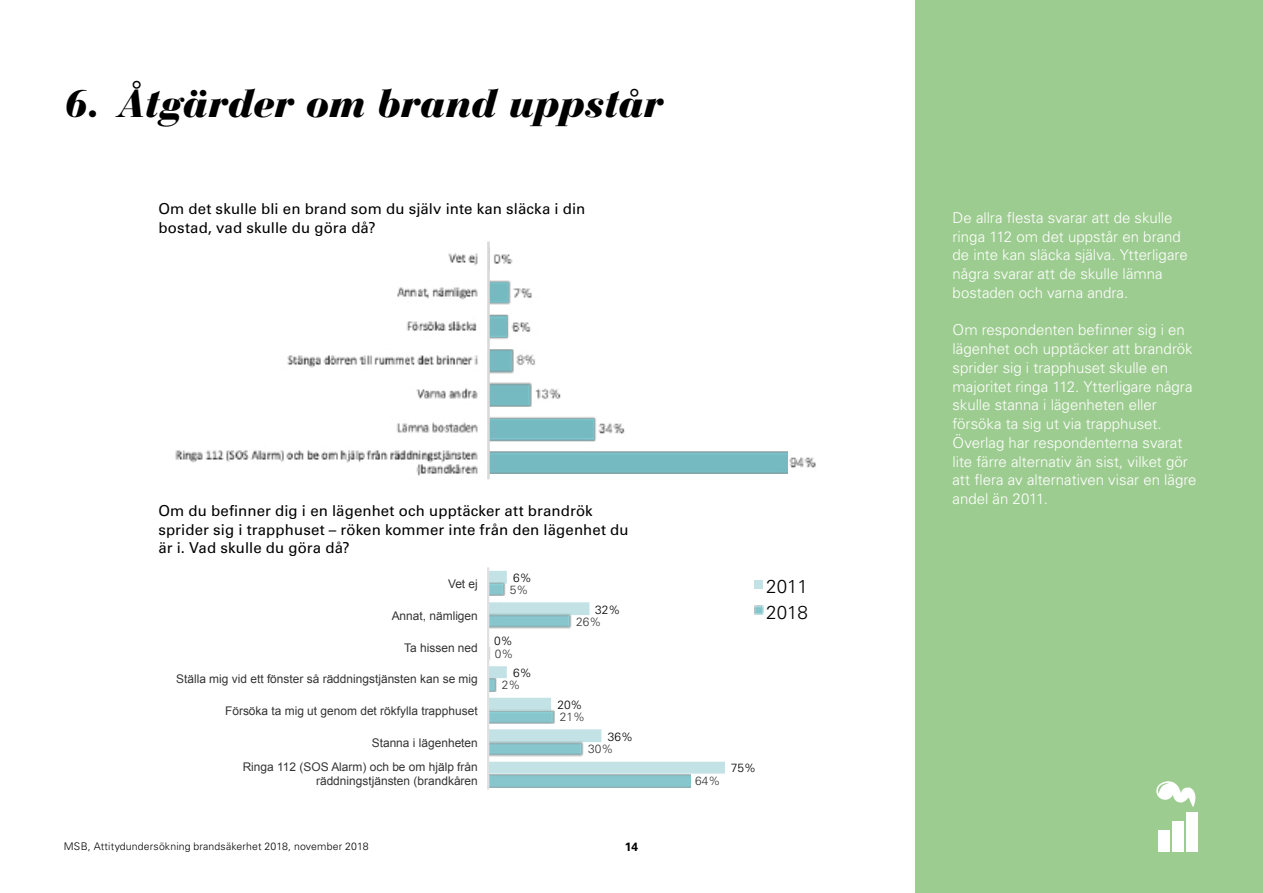
<style>
.page{position:relative;width:1263px;height:893px;background:#fff}
.page>*{position:absolute;margin:0;border:0;box-sizing:border-box;transform-origin:0 0}
.t1{font:italic 900 39px "Bauer Bodoni Std";letter-spacing:-.015em;color:#000}
.t2{font:300 18.75px/25.3px "Univers LT Std";color:#000}
.t3{font:300 15px/18.8px "Univers LT Std";color:#fff}
.t4{font:15px/18.8px "Univers LT Std";letter-spacing:.005em;color:#000}
.t5{font:12px/13.6px "Arial";color:rgb(0 0 0/.8);text-align:right}
.t6{font:300 12px "Univers LT Std";color:rgb(0 0 0/.8)}
.t7{font:300 12px "Univers LT Std";color:#000}
.t8{font:700 12px "Univers LT Std";color:#000}
.t9{font:300 10.5px "Univers LT Std";letter-spacing:.015em;color:#000}
</style>
<div class="page">
<div style="left:915px;top:0;width:348px;height:893px;background:#9dcc90"></div>
<div style="left:1158px;top:830px;width:12px;height:21px;background:#fff"></div>
<div style="left:1172px;top:821px;width:12px;height:30px;background:#fff"></div>
<div style="left:1186px;top:812px;width:12px;height:39px;background:#fff"></div>
<svg style="left:1156px;top:781px;width:40px;height:26px"></svg>
<hr style="left:487px;top:242px;width:3px;height:237px;background:#d9d9d9">
<img style="left:783px;top:451px;width:33px;height:23px">
<img style="left:591px;top:417px;width:34px;height:25px">
<img style="left:527px;top:383px;width:34px;height:24px">
<img style="left:509px;top:349px;width:27px;height:25px">
<img style="left:504px;top:315px;width:28px;height:25px">
<img style="left:506px;top:281px;width:26px;height:24px">
<img style="left:448px;top:250px;width:72px;height:19px">
<img style="left:175px;top:450px;width:303px;height:13px">
<img style="left:410px;top:458px;width:68px;height:18px">
<img style="left:396px;top:422px;width:82px;height:11px">
<img style="left:416px;top:388px;width:62px;height:11px">
<img style="left:287px;top:355px;width:191px;height:13px">
<img style="left:406px;top:321px;width:71px;height:10px">
<img style="left:397px;top:287px;width:81px;height:13px">
<svg style="left:489px;top:571px;width:236px;height:203px"></svg>
<hr style="left:487px;top:567px;width:2px;height:223px;background:#e0e0e0">
<div style="left:754px;top:580px;width:8px;height:8px;background:#c2e2e5"></div>
<svg style="left:754px;top:605px;width:9px;height:9px"></svg>
<h1 class="t1" style="left:64px;top:80px;width:601px">6. Åtgärder om brand uppstår</h1>
<p class="t4" style="left:158px;top:199px;width:428px">Om det skulle bli en brand som du själv inte kan släcka i din bostad, vad skulle du göra då?</p>
<p class="t4" style="left:158px;top:501px;width:472px">Om du befinner dig i en lägenhet och upptäcker att brandrök sprider sig i trapphuset – röken kommer inte från den lägenhet du är i. Vad skulle du göra då?</p>
<p class="t7" style="left:513px;top:570px;width:20px">6%</p>
<p class="t5" style="left:448px;top:577px;width:31px">Vet ej</p>
<p class="t2" style="left:766px;top:574px;width:43px">2011<br>2018</p>
<p class="t6" style="left:510px;top:583px;width:20px">5%</p>
<p class="t7" style="left:595px;top:602px;width:27px">32%</p>
<p class="t5" style="left:392px;top:609px;width:88px">Annat, nämligen</p>
<p class="t6" style="left:576px;top:614px;width:27px">26%</p>
<p class="t5" style="left:404px;top:641px;width:75px">Ta hissen ned</p>
<p class="t5" style="left:176px;top:672px;width:303px">Ställa mig vid ett fönster så räddningstjänsten kan se mig</p>
<p class="t5" style="left:225px;top:704px;width:254px">Försöka ta mig ut genom det rökfylla trapphuset</p>
<p class="t5" style="left:372px;top:736px;width:108px">Stanna i lägenheten</p>
<p class="t5" style="left:243px;top:760px;width:237px">Ringa 112 (SOS Alarm) och be om hjälp från räddningstjänsten (brandkåren</p>
<p class="t7" style="left:494px;top:634px;width:20px">0%</p>
<p class="t6" style="left:495px;top:646px;width:20px">0%</p>
<p class="t7" style="left:513px;top:665px;width:20px">6%</p>
<p class="t6" style="left:502px;top:678px;width:20px">2%</p>
<p class="t7" style="left:557px;top:697px;width:27px">20%</p>
<p class="t6" style="left:560px;top:710px;width:27px">21%</p>
<p class="t7" style="left:608px;top:729px;width:27px">36%</p>
<p class="t6" style="left:588px;top:741px;width:27px">30%</p>
<p class="t9" style="left:64px;top:840px;width:306px">MSB, Attitydundersökning brandsäkerhet 2018, november 2018</p>
<p class="t8" style="left:625px;top:840px;width:15px">14</p>
<p class="t6" style="left:695px;top:773px;width:27px">64%</p>
<p class="t7" style="left:731px;top:761px;width:27px">75%</p>
<p class="t3" style="left:952px;top:208px;width:237px">De allra flesta svarar att de skulle ringa 112 om det uppstår en brand de inte kan släcka själva. Ytterligare några svarar att de skulle lämna bostaden och varna andra.</p>
<p class="t3" style="left:952px;top:321px;width:246px">Om respondenten befinner sig i en lägenhet och upptäcker att brandrök sprider sig i trapphuset skulle en majoritet ringa 112. Ytterligare några skulle stanna i lägenheten eller försöka ta sig ut via trapphuset.<br>Överlag har respondenterna svarat lite färre alternativ än sist, vilket gör att flera av alternativen visar en lägre andel än 2011.</p>
</div>
